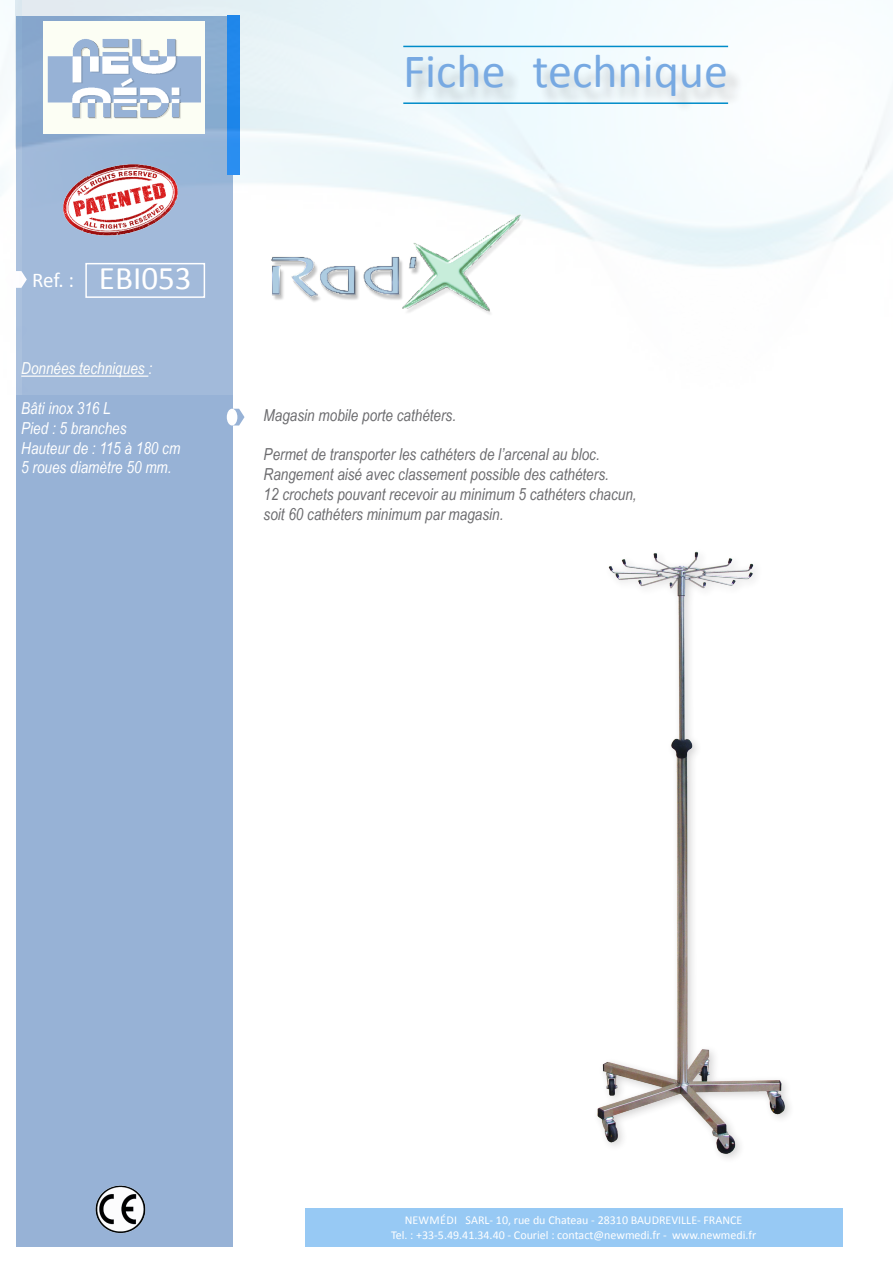
<style>
.page{position:relative;width:893px;height:1263px;background:#fff}
.page>*{position:absolute;margin:0;border:0;box-sizing:border-box;transform-origin:0 0}
.t1{font:48px "Calibri";color:#77a9e2}
.t2{font:33px "Calibri";color:#fff}
.t3{font:21px "Calibri";color:#fff}
.t4{font:italic 16.5px "Arial Narrow";color:#6c6c6f}
.t5{font:italic 16.5px "Arial Narrow";color:#fff}
.t6{font:italic 16.5px "Arial Narrow";color:#fffffc}
.t7{font:12px/14.4px "Calibri";color:#fff;text-align:center}
</style>
<div class="page">
<div style="left:16px;top:16px;width:217px;height:1230px;background:#97b2d6"></div>
<div style="left:305px;top:1208px;width:537px;height:39px;background:#97c9f4"></div>
<img style="left:21px;top:0;width:872px;height:394px">
<div style="left:43px;top:21px;width:162px;height:113px;background:#fcfef4"></div>
<img style="left:42px;top:29px;width:165px;height:99px">
<img style="left:62px;top:162px;width:118px;height:77px">
<svg style="left:21px;top:271px;width:6px;height:17px"></svg>
<div style="left:409px;top:58px;width:335px;height:56px;background:#231f20;opacity:.2"></div>
<hr style="left:403px;top:46px;width:325px;height:1px;background:#008cc9">
<hr style="left:403px;top:102px;width:325px;height:2px;background:#008cc9">
<img style="left:0;top:0;width:21px;height:394px">
<img style="left:95px;top:1185px;width:51px;height:48px">
<svg style="left:226px;top:409px;width:18px;height:16px"></svg>
<div style="left:228px;top:409px;width:9px;height:16px;background:#fff;border-radius:50%"></div>
<div style="left:227px;top:409px;width:10px;height:16px;border:2px solid #fff;border-radius:50%"></div>
<div style="left:85px;top:263px;width:120px;height:35px;border:2px solid #fff"></div>
<hr style="left:21px;top:376px;width:127px;height:1px;background:#fffffc">
<img style="left:234px;top:211px;width:412px;height:107px">
<img style="left:597px;top:551px;width:193px;height:608px">
<p class="t3" style="left:32px;top:265px;width:43px">Ref. :</p>
<p class="t2" style="left:99px;top:255px;width:94px">EBI053</p>
<p class="t6" style="left:21px;top:357px;width:132px">Données techniques :</p>
<p class="t5" style="left:21px;top:397px;width:91px">Bâti inox 316 L</p>
<p class="t5" style="left:21px;top:416px;width:107px">Pied : 5 branches</p>
<p class="t5" style="left:21px;top:436px;width:160px">Hauteur de : 115 à 180 cm</p>
<p class="t5" style="left:21px;top:456px;width:152px">5 roues diamètre 50 mm.</p>
<h1 class="t1" style="left:403px;top:38px;width:326px">Fiche technique</h1>
<p class="t4" style="left:264px;top:403px;width:194px">Magasin mobile porte cathéters.</p>
<p class="t4" style="left:264px;top:443px;width:338px">Permet de transporter les cathéters de l’arcenal au bloc.</p>
<p class="t4" style="left:264px;top:463px;width:347px">Rangement aisé avec classement possible des cathéters.</p>
<p class="t4" style="left:264px;top:483px;width:375px">12 crochets pouvant recevoir au minimum 5 cathéters chacun,</p>
<p class="t4" style="left:264px;top:502px;width:241px">soit 60 cathéters minimum par magasin.</p>
<p class="t7" style="left:391px;top:1213px;width:367px">NEWMÉDI SARL- 10, rue du Chateau - 28310 BAUDREVILLE- FRANCE<br>Tel. : +33-5.49.41.34.40 - Couriel : contact@newmedi.fr - www.newmedi.fr</p>
</div>
